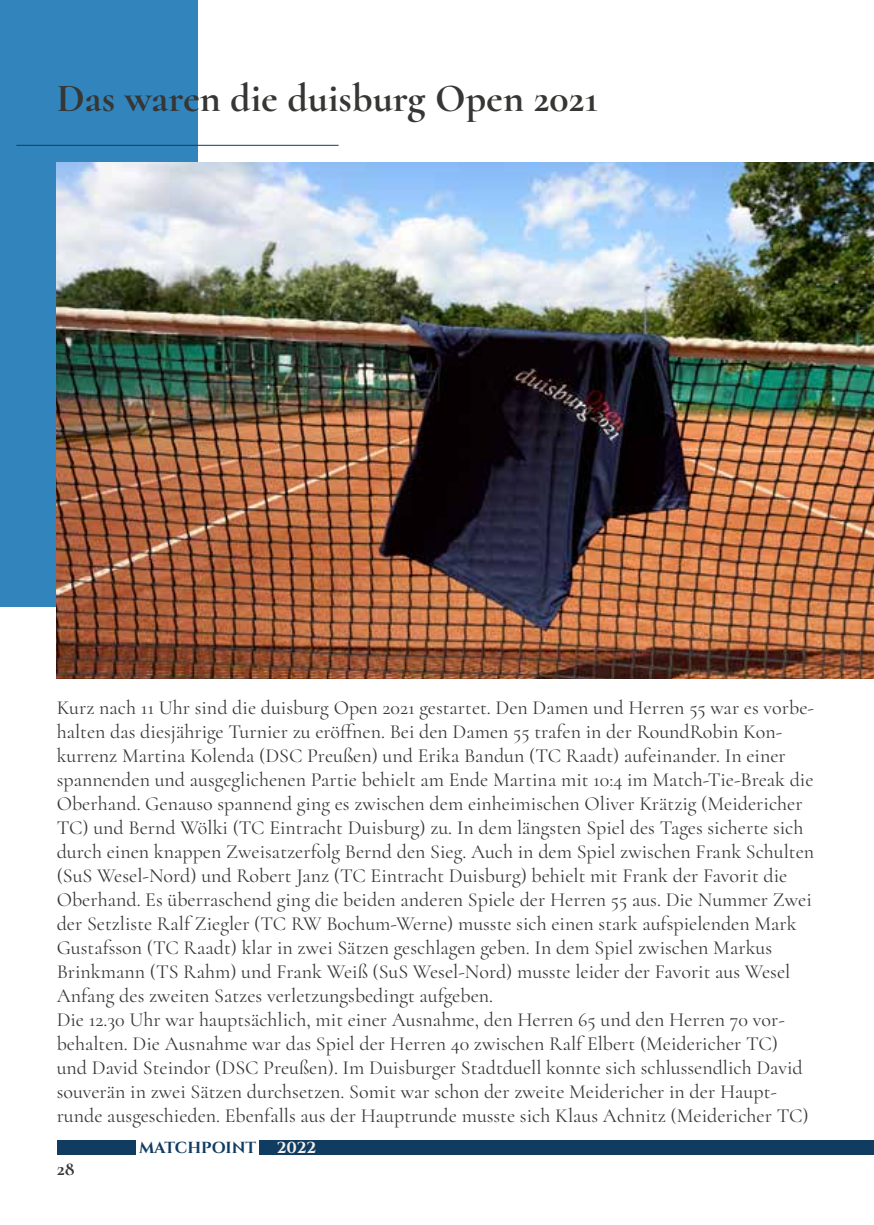
<style>
.page{position:relative;width:874px;height:1225px;background:#fff}
.page>*{position:absolute;margin:0;border:0;box-sizing:border-box;transform-origin:0 0}
.t1{font:700 40px "Cormorant";color:#363635}
.t2{font:20px/24px "Cormorant";color:#363635}
.t3{font:700 20px "Cormorant";color:#363635}
.t4{font:700 16px "Cinzel";color:#103c61}
.t5{font:700 16px "Cinzel";color:#f4f0ed}
</style>
<div class="page">
<div style="left:0;top:0;width:197px;height:607px;background:#3285bc"></div>
<div style="left:57px;top:1140px;width:79px;height:14px;background:#103c61"></div>
<div style="left:259px;top:1140px;width:614px;height:14px;background:#103c61"></div>
<hr style="left:16px;top:145px;width:322px;height:1px;background:#103c61">
<img style="left:57px;top:163px;width:816px;height:515px">
<h1 class="t1" style="left:57px;top:73px;width:542px">Das waren die duisburg Open 2021</h1>
<p class="t2" style="left:57px;top:695px;width:758px">Kurz nach 11 Uhr sind die duisburg Open 2021 gestartet. Den Damen und Herren 55 war es vorbe&shy;halten das diesjährige Turnier zu eröffnen. Bei den Damen 55 trafen in der RoundRobin Kon&shy;kurrenz Martina Kolenda (DSC Preußen) und Erika Bandun (TC Raadt) aufeinander. In einer spannenden und ausgeglichenen Partie behielt am Ende Martina mit 10:4 im Match-Tie-Break die Oberhand. Genauso spannend ging es zwischen dem einheimischen Oliver Krätzig (Meidericher TC) und Bernd Wölki (TC Eintracht Duisburg) zu. In dem längsten Spiel des Tages sicherte sich durch einen knappen Zweisatzerfolg Bernd den Sieg. Auch in dem Spiel zwischen Frank Schulten (SuS Wesel-Nord) und Robert Janz (TC Eintracht Duisburg) behielt mit Frank der Favorit die Oberhand. Es überraschend ging die beiden anderen Spiele der Herren 55 aus. Die Nummer Zwei der Setzliste Ralf Ziegler (TC RW Bochum-Werne) musste sich einen stark aufspielenden Mark Gustafsson (TC Raadt) klar in zwei Sätzen geschlagen geben. In dem Spiel zwischen Markus Brinkmann (TS Rahm) und Frank Weiß (SuS Wesel-Nord) musste leider der Favorit aus Wesel Anfang des zweiten Satzes verletzungsbedingt aufgeben.<br>Die 12.30 Uhr war hauptsächlich, mit einer Ausnahme, den Herren 65 und den Herren 70 vor&shy;behalten. Die Ausnahme war das Spiel der Herren 40 zwischen Ralf Elbert (Meidericher TC)<br>und David Steindor (DSC Preußen). Im Duisburger Stadtduell konnte sich schlussendlich David souverän in zwei Sätzen durchsetzen. Somit war schon der zweite Meidericher in der Haupt&shy;runde ausgeschieden. Ebenfalls aus der Hauptrunde musste sich Klaus Achnitz (Meidericher TC)</p>
<p class="t3" style="left:57px;top:1156px;width:19px">28</p>
<p class="t4" style="left:139px;top:1137px;width:119px">MATCHPOINT</p>
<p class="t5" style="left:276px;top:1137px;width:41px">2022</p>
</div>
